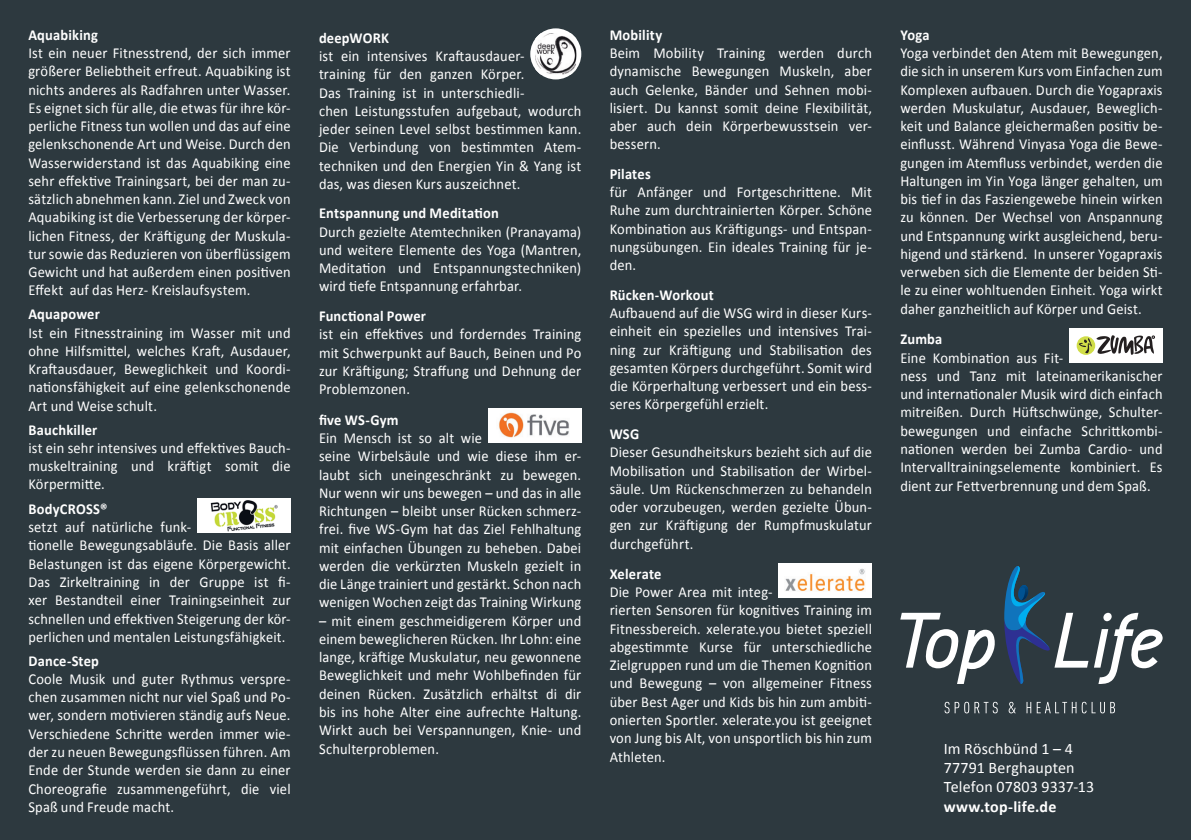
<style>
.page{position:relative;width:1191px;height:840px;background:#fff}
.page>*{position:absolute;margin:0;border:0;box-sizing:border-box;transform-origin:0 0}
.t1{font:16px/19.2px "Calibri";letter-spacing:.01em;color:#fff}
.t2{font:700 16px "Calibri";letter-spacing:.015em;color:#fff}
.t3{font:15.2px/18.2px "Calibri";letter-spacing:.01em;color:#fff;text-align:justify;scale:.95 1}
.t4{font:700 15.2px "Calibri";letter-spacing:.015em;color:#fff;scale:.95 1}
</style>
<div class="page">
<div style="left:0;top:0;width:1191px;height:839px;background:#2d393f"></div>
<svg style="left:900px;top:612px;width:95px;height:71px"></svg>
<svg style="left:1004px;top:566px;width:84px;height:118px"></svg>
<svg style="left:1094px;top:612px;width:68px;height:71px"></svg>
<svg style="left:944px;top:701px;width:53px;height:12px"></svg>
<svg style="left:1008px;top:701px;width:7px;height:12px"></svg>
<svg style="left:1026px;top:701px;width:89px;height:12px"></svg>
<div style="left:197px;top:498px;width:94px;height:34px;background:#fff"></div>
<img style="left:210px;top:500px;width:68px;height:30px">
<div style="left:530px;top:28px;width:51px;height:51px;background:#fff;border-radius:50%"></div>
<img style="left:535px;top:33px;width:41px;height:42px">
<div style="left:488px;top:408px;width:93px;height:34px;background:#fff"></div>
<img style="left:499px;top:412px;width:70px;height:26px">
<div style="left:778px;top:562px;width:94px;height:34px;background:#fff"></div>
<img style="left:785px;top:568px;width:80px;height:22px">
<div style="left:1069px;top:328px;width:93px;height:34px;background:#fff"></div>
<svg style="left:1076px;top:336px;width:19px;height:18px"></svg>
<svg style="left:1078px;top:335px;width:76px;height:19px"></svg>
<p class="t4" style="left:28px;top:25px;width:75px">Aquabiking</p>
<p class="t3" style="left:28px;top:44px;width:278px">Ist ein neuer Fitnesstrend, der sich immer größerer Beliebtheit erfreut. Aquabiking ist nichts anderes als Radfahren unter Wasser.<br>Es eignet sich für alle, die etwas für ihre kör&shy;perliche Fitness tun wollen und das auf eine gelenkschonende Art und Weise. Durch den Wasserwiderstand ist das Aquabiking eine sehr effektive Trainingsart, bei der man zu&shy;sätzlich abnehmen kann. Ziel und Zweck von Aquabiking ist die Verbesserung der körper&shy;lichen Fitness, der Kräftigung der Muskula&shy;tur sowie das Reduzieren von überflüssigem Gewicht und hat außerdem einen positiven Effekt auf das Herz- Kreislaufsystem.</p>
<p class="t4" style="left:28px;top:304px;width:77px">Aquapower</p>
<p class="t3" style="left:28px;top:323px;width:278px">Ist ein Fitnesstraining im Wasser mit und ohne Hilfsmittel, welches Kraft, Ausdauer, Kraftausdauer, Beweglichkeit und Koordi&shy;nationsfähigkeit auf eine gelenkschonende Art und Weise schult.</p>
<p class="t4" style="left:28px;top:419px;width:74px">Bauchkiller</p>
<p class="t3" style="left:28px;top:438px;width:278px">ist ein sehr intensives und effektives Bauch&shy;muskeltraining und kräftigt somit die Körpermitte.</p>
<p class="t4" style="left:28px;top:499px;width:85px">BodyCROSS®</p>
<p class="t3" style="left:28px;top:518px;width:278px;text-align:left">setzt auf natürliche funk-<br>tionelle Bewegungsabläufe. Die Basis aller Belastungen ist das eigene Körpergewicht.<br>Das Zirkeltraining in der Gruppe ist fi&shy;xer Bestandteil einer Trainingseinheit zur schnellen und effektiven Steigerung der kör&shy;perlichen und mentalen Leistungsfähigkeit.</p>
<p class="t4" style="left:28px;top:650px;width:76px">Dance-Step</p>
<p class="t3" style="left:28px;top:669px;width:278px">Coole Musik und guter Rythmus verspre&shy;chen zusammen nicht nur viel Spaß und Po&shy;wer, sondern motivieren ständig aufs Neue.<br>Verschiedene Schritte werden immer wie&shy;der zu neuen Bewegungsflüssen führen. Am Ende der Stunde werden sie dann zu einer Choreografie zusammengeführt, die viel Spaß und Freude macht.</p>
<p class="t4" style="left:319px;top:28px;width:75px">deepWORK</p>
<p class="t3" style="left:319px;top:47px;width:278px;text-align:left">ist ein intensives Kraftausdauer-<br>training für den ganzen Körper.<br>Das Training ist in unterschiedli-<br>chen Leistungsstufen aufgebaut, wodurch jeder seinen Level selbst bestimmen kann.<br>Die Verbindung von bestimmten Atem&shy;techniken und den Energien Yin &amp; Yang ist das, was diesen Kurs auszeichnet.</p>
<p class="t4" style="left:319px;top:203px;width:191px">Entspannung und Meditation</p>
<p class="t3" style="left:319px;top:222px;width:278px">Durch gezielte Atemtechniken (Pranayama) und weitere Elemente des Yoga (Mantren, Meditation und Entspannungstechniken) wird tiefe Entspannung erfahrbar.</p>
<p class="t4" style="left:319px;top:306px;width:114px">Functional Power</p>
<p class="t3" style="left:319px;top:325px;width:278px">ist ein effektives und forderndes Training mit Schwerpunkt auf Bauch, Beinen und Po zur Kräftigung; Straffung und Dehnung der Problemzonen.</p>
<p class="t4" style="left:319px;top:410px;width:85px">five WS-Gym</p>
<p class="t3" style="left:319px;top:428px;width:278px;text-align:left">Ein Mensch ist so alt wie<br>seine Wirbelsäule und wie diese ihm er&shy;laubt sich uneingeschränkt zu bewegen.<br>Nur wenn wir uns bewegen – und das in alle Richtungen – bleibt unser Rücken schmerz&shy;frei. five WS-Gym hat das Ziel Fehlhaltung mit einfachen Übungen zu beheben. Dabei werden die verkürzten Muskeln gezielt in die Länge trainiert und gestärkt. Schon nach wenigen Wochen zeigt das Training Wirkung</p>
<p class="t3" style="left:319px;top:611px;width:278px">– mit einem geschmeidigerem Körper und einem beweg licheren Rücken. Ihr Lohn: eine lange, kräftige Muskulatur, neu gewonnene Beweglichkeit und mehr Wohlbefinden für deinen Rücken. Zusätzlich erhältst di dir bis ins hohe Alter eine aufrechte Haltung.<br>Wirkt auch bei Verspannungen, Knie- und Schulterproblemen.</p>
<p class="t4" style="left:609px;top:25px;width:57px">Mobility</p>
<p class="t3" style="left:609px;top:44px;width:278px">Beim Mobility Training werden durch dynamische Bewegungen Muskeln, aber auch Gelenke, Bänder und Sehnen mobi&shy;lisiert. Du kannst somit deine Flexibilität, aber auch dein Körperbewusstsein ver&shy;bessern.</p>
<p class="t4" style="left:609px;top:164px;width:45px">Pilates</p>
<p class="t3" style="left:609px;top:183px;width:278px">für Anfänger und Fortgeschrittene. Mit Ruhe zum durchtrainierten Körper. Schöne Kombination aus Kräftigungs- und Entspan&shy;nungsübungen. Ein ideales Training für je&shy;den.</p>
<p class="t4" style="left:609px;top:285px;width:111px">Rücken-Workout</p>
<p class="t3" style="left:609px;top:304px;width:278px">Aufbauend auf die WSG wird in dieser Kurs&shy;einheit ein spezielles und intensives Trai&shy;ning zur Kräftigung und Stabilisation des gesamten Körpers durchgeführt. Somit wird die Körperhaltung verbessert und ein bess&shy;seres Körpergefühl erzielt.</p>
<p class="t4" style="left:609px;top:424px;width:33px">WSG</p>
<p class="t3" style="left:609px;top:443px;width:278px">Dieser Gesundheitskurs bezieht sich auf die Mobilisation und Stabilisation der Wirbel&shy;säule. Um Rückenschmerzen zu behandeln oder vorzubeugen, werden gezielte Übun&shy;gen zur Kräftigung der Rumpfmuskulatur durchgeführt.</p>
<p class="t4" style="left:609px;top:563px;width:56px">Xelerate</p>
<p class="t3" style="left:609px;top:582px;width:278px;text-align:left">Die Power Area mit integ-<br>rierten Sensoren für kognitives Training im Fitnessbereich. xelerate.you bietet speziell abgestimmte Kurse für unterschiedliche Zielgruppen rund um die Themen Kogni tion und Bewegung – von allgemeiner Fitness über Best Ager und Kids bis hin zum ambiti&shy;onierten Sportler. xelerate.you ist geeignet von Jung bis Alt, von unsportlich bis hin zum Athleten.</p>
<p class="t4" style="left:900px;top:25px;width:32px">Yoga</p>
<p class="t3" style="left:900px;top:44px;width:278px">Yoga verbindet den Atem mit Bewegungen, die sich in unserem Kurs vom Einfachen zum Komplexen aufbauen. Durch die Yogapraxis werden Muskulatur, Ausdauer, Beweglich&shy;keit und Balance gleichermaßen positiv be&shy;einflusst. Während Vinyasa Yoga die Bewe&shy;gungen im Atemfluss verbindet, werden die Haltungen im Yin Yoga länger gehalten, um bis tief in das Fasziengewebe hinein wirken zu können. Der Wechsel von Anspannung und Entspannung wirkt ausgleichend, beru&shy;higend und stärkend. In unserer Yogapraxis verweben sich die Elemente der beiden Sti&shy;le zu einer wohltuenden Einheit. Yoga wirkt daher ganzheitlich auf Körper und Geist.</p>
<p class="t4" style="left:900px;top:329px;width:46px">Zumba</p>
<p class="t3" style="left:900px;top:348px;width:278px;text-align:left">Eine Kombination aus Fit-<br>ness und Tanz mit lateinamerikanischer und internationaler Musik wird dich einfach mitreißen. Durch Hüftschwünge, Schulter&shy;bewegungen und einfache Schrittkombi&shy;nationen werden bei Zumba Cardio- und Intervalltrainingselemente kombiniert. Es dient zur Fettverbrennung und dem Spaß.</p>
<p class="t1" style="left:943px;top:738px;width:152px">Im Röschbünd 1 – 4<br>77791 Berghaupten<br>Telefon 07803 9337-13</p>
<p class="t2" style="left:943px;top:795px;width:114px">www.top-life.de</p>
</div>
